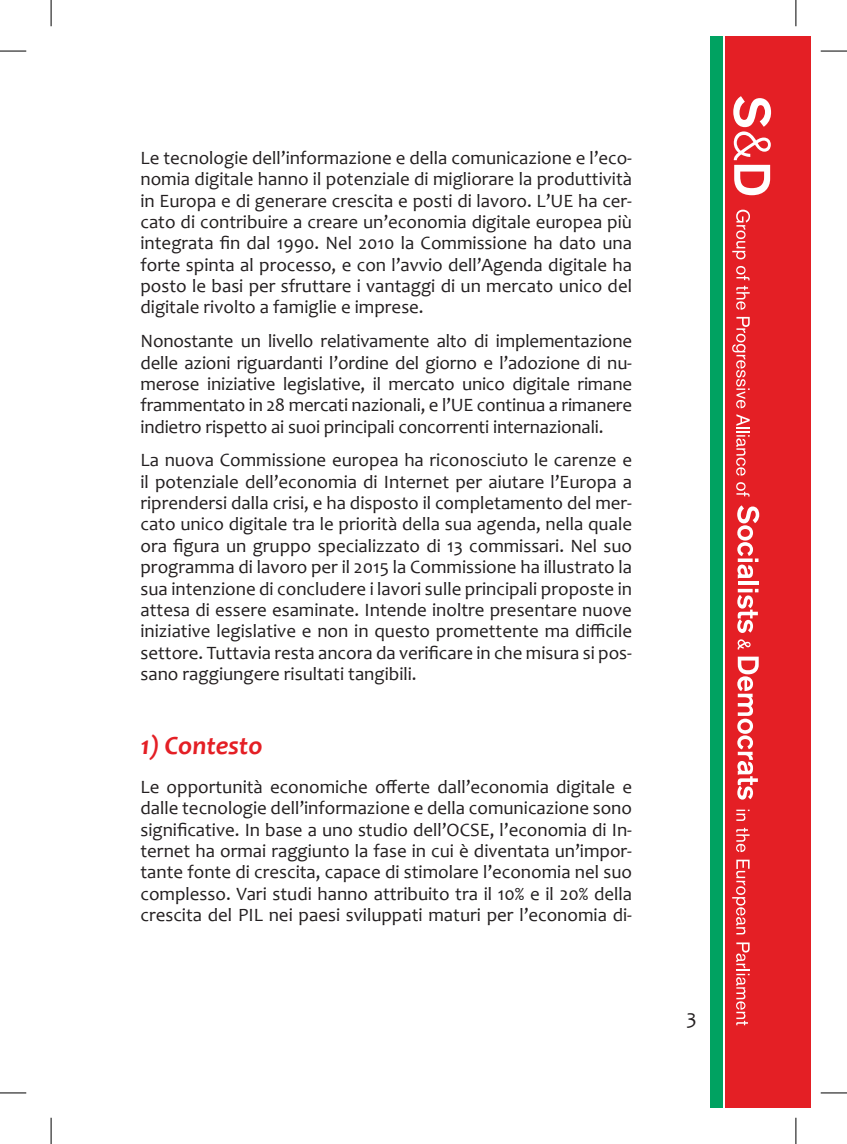
<style>
.page{position:relative;width:847px;height:1144px;background:#fff}
.page>*{position:absolute;margin:0;border:0;box-sizing:border-box;transform-origin:0 0}
.t1{font:italic 700 26.25px "Candara";color:#e41f25}
.t2{font:21px "Candara";color:#231f20}
.t3{font:18.9px/21.3px "Candara";color:#231f20;text-align:justify}
</style>
<div class="page">
<div style="left:709px;top:36px;width:13px;height:1072px;background:#00a261"></div>
<div style="left:725px;top:36px;width:85px;height:1072px;background:#e41f25"></div>
<svg style="left:733px;top:96px;width:37px;height:99px"></svg>
<svg style="left:732px;top:210px;width:17px;height:49px"></svg>
<svg style="left:736px;top:266px;width:13px;height:14px"></svg>
<svg style="left:736px;top:286px;width:13px;height:24px"></svg>
<svg style="left:732px;top:317px;width:17px;height:91px"></svg>
<svg style="left:736px;top:414px;width:13px;height:62px"></svg>
<svg style="left:736px;top:482px;width:13px;height:15px"></svg>
<svg style="left:737px;top:505px;width:22px;height:74px"></svg>
<hr style="left:737px;top:582px;width:21px;height:3px;background:#fff">
<svg style="left:737px;top:589px;width:21px;height:44px"></svg>
<svg style="left:737px;top:639px;width:13px;height:10px"></svg>
<svg style="left:737px;top:657px;width:21px;height:143px"></svg>
<svg style="left:736px;top:810px;width:13px;height:11px"></svg>
<svg style="left:736px;top:828px;width:13px;height:24px"></svg>
<svg style="left:732px;top:860px;width:17px;height:74px"></svg>
<svg style="left:736px;top:942px;width:13px;height:83px"></svg>
<svg style="left:0;top:51px;width:26px;height:1px"></svg>
<svg style="left:820px;top:51px;width:26px;height:1px"></svg>
<svg style="left:0;top:1092px;width:26px;height:1px"></svg>
<svg style="left:820px;top:1092px;width:26px;height:1px"></svg>
<svg style="left:51px;top:0;width:1px;height:26px"></svg>
<svg style="left:51px;top:1118px;width:1px;height:26px"></svg>
<svg style="left:795px;top:0;width:1px;height:26px"></svg>
<svg style="left:795px;top:1118px;width:1px;height:26px"></svg>
<p class="t3" style="left:140px;top:147px;width:493px">Le tecnologie dell’informazione e della comunicazione e l’eco&shy;nomia digitale hanno il potenziale di migliorare la produttività in Europa e di generare crescita e posti di lavoro. L’UE ha cer&shy;cato di contribuire a creare un’economia digitale europea più integrata fin dal 1990. Nel 2010 la Commissione ha dato una forte spinta al processo, e con l’avvio dell’Agenda digitale ha posto le basi per sfruttare i vantaggi di un mercato unico del digitale rivolto a famiglie e imprese.</p>
<p class="t3" style="left:140px;top:330px;width:493px">Nonostante un livello relativamente alto di implementazione delle azioni riguardanti l’ordine del giorno e l’adozione di nu&shy;merose iniziative legislative, il mercato unico digitale rimane frammentato in 28 mercati nazionali, e l’UE continua a rimanere indietro rispetto ai suoi principali concorrenti internazionali.</p>
<p class="t3" style="left:140px;top:449px;width:493px">La nuova Commissione europea ha riconosciuto le carenze e il potenziale dell’economia di Internet per aiutare l’Europa a riprendersi dalla crisi, e ha disposto il completamento del mer&shy;cato unico digitale tra le priorità della sua agenda, nella quale ora figura un gruppo specializzato di 13 commissari. Nel suo programma di lavoro per il 2015 la Commissione ha illustrato la sua intenzione di concludere i lavori sulle principali proposte in attesa di essere esaminate. Intende inoltre presentare nuove iniziative legislative e non in questo promettente ma difficile settore. Tuttavia resta ancora da verificare in che misura si pos&shy;sano raggiungere risultati tangibili.</p>
<h1 class="t1" style="left:140px;top:729px;width:124px">1) Contesto</h1>
<p class="t3" style="left:140px;top:776px;width:493px">Le opportunità economiche offerte dall’economia digitale e dalle tecnologie dell’informazione e della comunicazione sono significative. In base a uno studio dell’OCSE, l’economia di In&shy;ternet ha ormai raggiunto la fase in cui è diventata un’impor&shy;tante fonte di crescita, capace di stimolare l’economia nel suo complesso. Vari studi hanno attribuito tra il 10% e il 20% della crescita del PIL nei paesi sviluppati maturi per l’economia di-</p>
<p class="t2" style="left:686px;top:1004px;width:12px">3</p>
</div>
